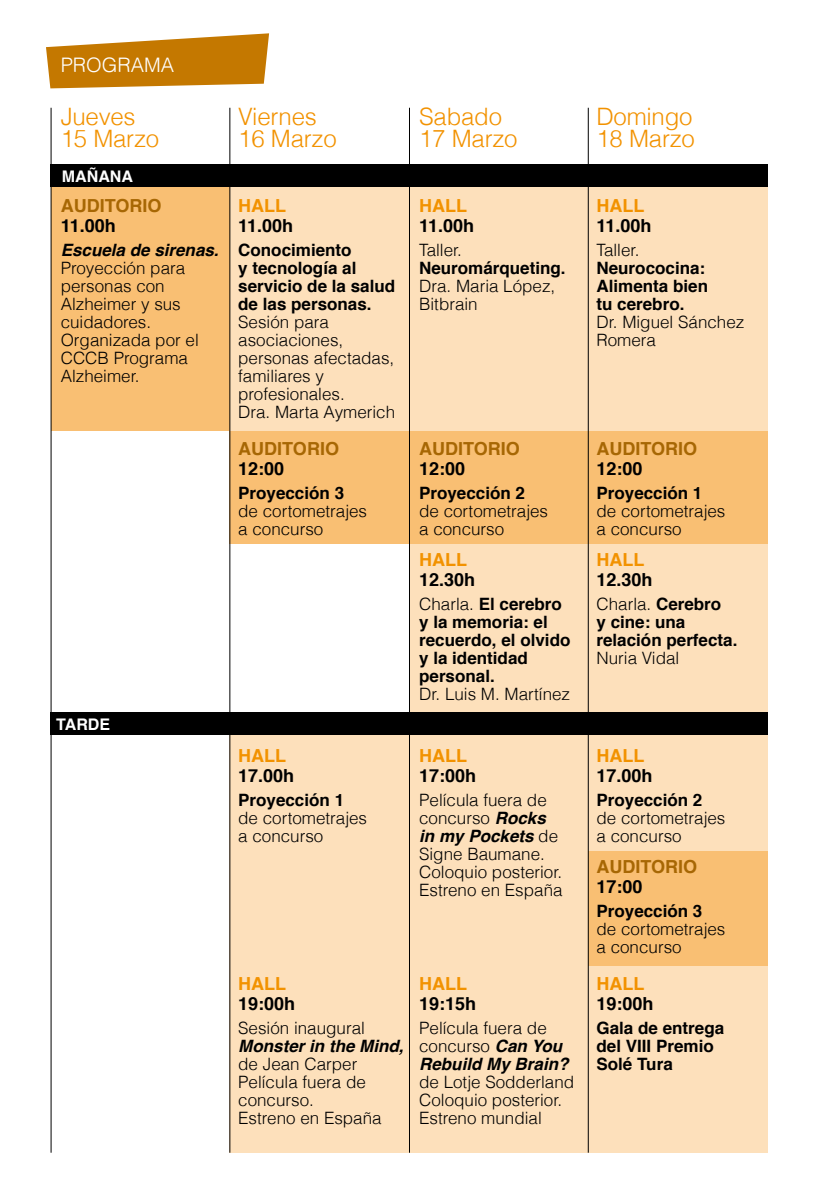
<style>
.page{position:relative;width:840px;height:1191px;background:#fff}
.page>*{position:absolute;margin:0;border:0;box-sizing:border-box;transform-origin:0 0}
.t1{font:300 24px/22px "Helvetica";letter-spacing:-.01em;color:#f29200}
.t2{font:300 20px "Helvetica";color:#fff}
.t3{font:700 18px "Helvetica";color:#000}
.t4{font:700 18px "Helvetica";color:#a76704}
.t5{font:700 18px "Helvetica";color:#f29200}
.t6{font:300 17px/18px "Helvetica";color:#000}
.t7{font:700 17px/18px "Helvetica";color:#000}
.t8{font:italic 700 17px "Helvetica";color:#000}
.t9{font:700 16px "Helvetica";color:#fff}
.s1{font-weight:300}
.s2{font-weight:700;font-style:italic}
</style>
<div class="page">
<svg style="left:46px;top:33px;width:223px;height:55px"></svg>
<div style="left:230px;top:734px;width:537px;height:418px;background:#fde0bb"></div>
<div style="left:588px;top:851px;width:179px;height:115px;background:#f9bf73"></div>
<div style="left:410px;top:527px;width:357px;height:196px;background:#fde0bb"></div>
<div style="left:230px;top:430px;width:537px;height:114px;background:#f9bf73"></div>
<div style="left:230px;top:186px;width:537px;height:244px;background:#fde0bb"></div>
<div style="left:51px;top:186px;width:179px;height:244px;background:#f9bf73"></div>
<div style="left:51px;top:164px;width:716px;height:23px;background:#000"></div>
<div style="left:51px;top:712px;width:716px;height:22px;background:#000"></div>
<hr style="left:51px;top:108px;width:1px;height:1044px;background:#000">
<hr style="left:229px;top:108px;width:1px;height:1044px;background:#000">
<hr style="left:409px;top:108px;width:1px;height:1044px;background:#000">
<hr style="left:587px;top:108px;width:1px;height:1044px;background:#000">
<p class="t2" style="left:61px;top:52px;width:115px">PROGRAMA</p>
<h1 class="t1" style="left:61px;top:105px;width:100px">Jueves<br>15 Marzo</h1>
<p class="t9" style="left:62px;top:163px;width:73px">MAÑANA</p>
<p class="t4" style="left:61px;top:191px;width:102px">AUDITORIO</p>
<p class="t3" style="left:61px;top:211px;width:57px">11.00h</p>
<p class="t8" style="left:61px;top:236px;width:159px">Escuela de sirenas.</p>
<p class="t6" style="left:61px;top:259px;width:139px">Proyección para personas con<br>Alzheimer y sus cuidadores.<br>Organizada por el<br>CCCB Programa<br>Alzheimer.</p>
<h1 class="t1" style="left:238px;top:105px;width:100px">Viernes<br>16 Marzo</h1>
<p class="t5" style="left:238px;top:191px;width:49px">HALL</p>
<p class="t3" style="left:238px;top:211px;width:57px">11.00h</p>
<p class="t7" style="left:238px;top:241px;width:158px">Conocimiento<br>y tecnología al servicio de la salud de las personas.</p>
<p class="t6" style="left:238px;top:313px;width:158px">Sesión para asociaciones, personas afectadas, familiares y profesionales.<br>Dra. Marta Aymerich</p>
<p class="t4" style="left:238px;top:434px;width:102px">AUDITORIO</p>
<p class="t3" style="left:238px;top:454px;width:48px">12:00</p>
<p class="t7" style="left:238px;top:484px;width:107px">Proyección 3</p>
<p class="t6" style="left:238px;top:501px;width:130px">de cortometrajes a concurso</p>
<p class="t9" style="left:56px;top:711px;width:55px">TARDE</p>
<p class="t5" style="left:238px;top:741px;width:49px">HALL</p>
<p class="t3" style="left:238px;top:761px;width:58px">17.00h</p>
<p class="t7" style="left:238px;top:791px;width:107px">Proyección 1</p>
<p class="t6" style="left:238px;top:808px;width:130px">de cortometrajes a concurso</p>
<h1 class="t1" style="left:419px;top:105px;width:100px">Sabado<br>17 Marzo</h1>
<p class="t5" style="left:419px;top:191px;width:49px">HALL</p>
<p class="t3" style="left:419px;top:211px;width:57px">11.00h</p>
<p class="t6" style="left:419px;top:241px;width:44px">Taller.</p>
<p class="t7" style="left:419px;top:259px;width:148px">Neuromárqueting.</p>
<p class="t6" style="left:419px;top:277px;width:138px">Dra. Maria López,<br>Bitbrain</p>
<p class="t4" style="left:419px;top:434px;width:102px">AUDITORIO</p>
<p class="t3" style="left:419px;top:454px;width:48px">12:00</p>
<p class="t7" style="left:419px;top:484px;width:107px">Proyección 2</p>
<p class="t6" style="left:419px;top:501px;width:130px">de cortometrajes a concurso</p>
<p class="t5" style="left:419px;top:545px;width:49px">HALL</p>
<p class="t3" style="left:419px;top:565px;width:58px">12.30h</p>
<p class="t7" style="left:419px;top:595px;width:153px"><span class="s1">Charla.</span> El cerebro y la memoria: el recuerdo, el olvido y la identidad personal.</p>
<p class="t6" style="left:419px;top:684px;width:152px">Dr. Luis M. Martínez</p>
<p class="t5" style="left:419px;top:741px;width:49px">HALL</p>
<p class="t3" style="left:419px;top:761px;width:59px">17:00h</p>
<p class="t6" style="left:419px;top:790px;width:145px">Película fuera de concurso <span class="s2">Rocks in my Pockets</span> de<br>Signe Baumane.<br>Coloquio posterior.<br>Estreno en España</p>
<p class="t5" style="left:238px;top:969px;width:49px">HALL</p>
<p class="t3" style="left:238px;top:989px;width:59px">19:00h</p>
<p class="t6" style="left:238px;top:1018px;width:128px">Sesión inaugural</p>
<p class="t8" style="left:238px;top:1031px;width:167px">Monster in the Mind,</p>
<p class="t6" style="left:238px;top:1054px;width:145px">de Jean Carper<br>Película fuera de concurso.<br>Estreno en España</p>
<p class="t5" style="left:419px;top:969px;width:49px">HALL</p>
<p class="t3" style="left:419px;top:989px;width:59px">19:15h</p>
<p class="t6" style="left:419px;top:1018px;width:151px">Película fuera de concurso <span class="s2">Can You<br>Rebuild My Brain?</span></p>
<p class="t6" style="left:419px;top:1072px;width:156px">de Lotje Sodderland<br>Coloquio posterior.<br>Estreno mundial</p>
<h1 class="t1" style="left:596px;top:105px;width:100px">Domingo<br>18 Marzo</h1>
<p class="t5" style="left:596px;top:191px;width:49px">HALL</p>
<p class="t3" style="left:596px;top:211px;width:57px">11.00h</p>
<p class="t6" style="left:596px;top:241px;width:44px">Taller.</p>
<p class="t7" style="left:596px;top:259px;width:113px">Neurococina:<br>Alimenta bien tu cerebro.</p>
<p class="t6" style="left:596px;top:313px;width:149px">Dr. Miguel Sánchez<br>Romera</p>
<p class="t4" style="left:596px;top:434px;width:102px">AUDITORIO</p>
<p class="t3" style="left:596px;top:454px;width:48px">12:00</p>
<p class="t7" style="left:596px;top:484px;width:107px">Proyección 1</p>
<p class="t6" style="left:596px;top:501px;width:130px">de cortometrajes a concurso</p>
<p class="t5" style="left:596px;top:545px;width:49px">HALL</p>
<p class="t3" style="left:596px;top:565px;width:58px">12.30h</p>
<p class="t7" style="left:596px;top:595px;width:142px"><span class="s1">Charla.</span> Cerebro<br>y cine: una relación perfecta.</p>
<p class="t6" style="left:596px;top:648px;width:84px">Nuria Vidal</p>
<p class="t5" style="left:596px;top:741px;width:49px">HALL</p>
<p class="t3" style="left:596px;top:761px;width:58px">17.00h</p>
<p class="t7" style="left:596px;top:791px;width:107px">Proyección 2</p>
<p class="t6" style="left:596px;top:808px;width:130px">de cortometrajes a concurso</p>
<p class="t4" style="left:596px;top:852px;width:102px">AUDITORIO</p>
<p class="t3" style="left:596px;top:872px;width:48px">17:00</p>
<p class="t7" style="left:596px;top:902px;width:107px">Proyección 3</p>
<p class="t6" style="left:596px;top:919px;width:130px">de cortometrajes a concurso</p>
<p class="t5" style="left:596px;top:969px;width:49px">HALL</p>
<p class="t3" style="left:596px;top:989px;width:59px">19:00h</p>
<p class="t7" style="left:596px;top:1019px;width:129px">Gala de entrega del VIII Premio<br>Solé Tura</p>
</div>
